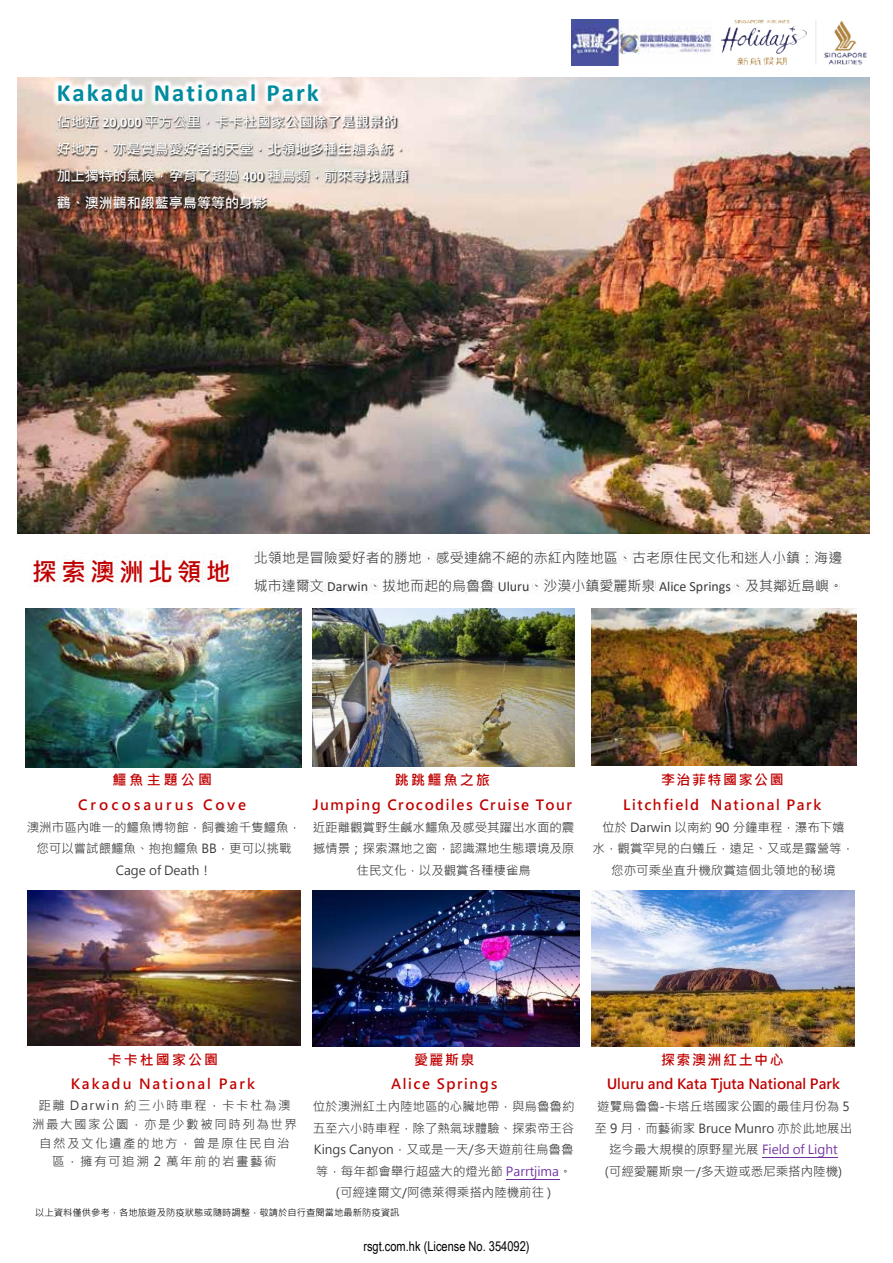
<style>
.page{position:relative;width:893px;height:1263px;background:#fff}
.page>*{position:absolute;margin:0;border:0;box-sizing:border-box;transform-origin:0 0}
.t1{font:700 24.9px "Calibri";letter-spacing:.085em;color:#008b9e}
.t2{font:700 24.9px "Microsoft Jheng Hei";letter-spacing:.165em;color:#c00000}
.t3{font:13.95px/28.7px "Microsoft Jheng Hei";color:#3b3838}
.t4{font:700 13.95px/27.2px "Microsoft Jheng Hei";color:#fff}
.t5{font:700 13.95px/24.3px "Microsoft Jheng Hei";letter-spacing:.11em;color:#c00000;text-align:center}
.t6{font:700 13.95px/24.3px "Microsoft Jheng Hei";color:#c00000;text-align:center}
.t7{font:700 13.95px/24.3px "Microsoft Jheng Hei";letter-spacing:.145em;color:#c00000;text-align:center}
.t8{font:700 13.95px/24.3px "Microsoft Jheng Hei";letter-spacing:.225em;color:#c00000;text-align:center}
.t9{font:13.5px "Arial Narrow";color:#000}
.t10{font:12.45px/21.6px "Microsoft Jheng Hei";color:#3b3838;text-align:center}
.t11{font:12.45px/18.8px "Microsoft Jheng Hei";letter-spacing:.12em;color:#3b3838;text-align:center}
.t12{font:9.3px "Microsoft Jheng Hei";color:#000}
.s1{font-family:"Calibri"}
.s2{color:#7030a0}
</style>
<div class="page">
<img style="left:253px;top:549px;width:589px;height:17px">
<img style="left:258px;top:578px;width:55px;height:15px">
<img style="left:315px;top:580px;width:33px;height:14px">
<img style="left:356px;top:578px;width:127px;height:15px">
<img style="left:486px;top:578px;width:25px;height:11px">
<img style="left:527px;top:578px;width:111px;height:15px">
<img style="left:655px;top:580px;width:53px;height:15px">
<img style="left:728px;top:578px;width:95px;height:17px">
<img style="left:823px;top:555px;width:19px;height:35px">
<hr style="left:506px;top:1179px;width:53px;height:1px;background:#7030a0">
<hr style="left:762px;top:1157px;width:76px;height:1px;background:#7030a0">
<img style="left:17px;top:77px;width:852px;height:456px">
<img style="left:26px;top:608px;width:276px;height:159px">
<img style="left:312px;top:608px;width:263px;height:158px">
<img style="left:592px;top:608px;width:264px;height:158px">
<img style="left:27px;top:890px;width:273px;height:155px">
<img style="left:312px;top:890px;width:267px;height:156px">
<img style="left:592px;top:890px;width:263px;height:156px">
<img style="left:46px;top:77px;width:314px;height:53px">
<img style="left:47px;top:107px;width:67px;height:28px">
<img style="left:93px;top:108px;width:42px;height:27px">
<img style="left:135px;top:107px;width:273px;height:28px">
<img style="left:47px;top:135px;width:371px;height:28px">
<img style="left:47px;top:162px;width:207px;height:27px">
<img style="left:233px;top:163px;width:25px;height:26px">
<img style="left:258px;top:162px;width:161px;height:34px">
<img style="left:47px;top:189px;width:231px;height:34px">
<img style="left:258px;top:190px;width:28px;height:33px">
<img style="left:720px;top:20px;width:147px;height:45px">
<img style="left:572px;top:20px;width:140px;height:45px">
<h1 class="t1" style="left:57px;top:75px;width:263px">Kakadu National Park</h1>
<p class="t4" style="left:57px;top:108px;width:352px">佔地近 <span class="s1">20,000</span> 平方公里，卡卡杜國家公園除了是觀景的好地方，亦是賞鳥愛好者的天堂，北領地多種生態系統，加上獨特的氣候，孕育了超過 <span class="s1">400</span> 種鳥類，前來尋找黑頸鸛、澳洲鸛和緞藍亭鳥等等的身影</p>
<h1 class="t2" style="left:32px;top:557px;width:200px">探索澳洲北領地</h1>
<p class="t3" style="left:254px;top:543px;width:591px">北領地是冒險愛好者的勝地，感受連綿不絕的赤紅內陸地區、古老原住民文化和迷人小鎮：海邊城市達爾文 <span class="s1">Darwin</span>、拔地而起的烏魯魯 <span class="s1">Uluru</span>、沙漠小鎮愛麗斯泉 <span class="s1">Alice Springs</span>、及其鄰近島嶼。</p>
<p class="t8" style="left:78px;top:768px;width:170px">鱷魚主題公園<br>Crocosaurus Cove</p>
<p class="t10" style="left:27px;top:816px;width:276px">澳洲市區內唯一的鱷魚博物館，飼養逾千隻鱷魚，您可以嘗試餵鱷魚、抱抱鱷魚 BB，更可以挑戰<br>Cage of Death！</p>
<p class="t5" style="left:313px;top:768px;width:261px">跳跳鱷魚之旅<br>Jumping Crocodiles Cruise Tour</p>
<p class="t10" style="left:313px;top:816px;width:263px">近距離觀賞野生鹹水鱷魚及感受其躍出水面的震撼情景；探索濕地之窗，認識濕地生態環境及原住民文化，以及觀賞各種棲雀鳥</p>
<p class="t5" style="left:623px;top:768px;width:200px">李治菲特國家公園<br>Litchfield National Park</p>
<p class="t10" style="left:592px;top:816px;width:263px">位於 Darwin 以南約 90 分鐘車程，瀑布下嬉<br>水，觀賞罕見的白蟻丘，遠足、又或是露營等，您亦可乘坐直升機欣賞這個北領地的秘境</p>
<p class="t7" style="left:71px;top:1047px;width:186px">卡卡杜國家公園<br>Kakadu National Park</p>
<p class="t11" style="left:32px;top:1096px;width:266px">距離 Darwin 約三小時車程，卡卡杜為澳洲最大國家公園，亦是少數被同時列為世界自然及文化遺產的地方，曾是原住民自治區，擁有可追溯 2 萬年前的岩畫藝術</p>
<p class="t5" style="left:391px;top:1047px;width:108px">愛麗斯泉<br>Alice Springs</p>
<p class="t10" style="left:313px;top:1096px;width:263px">位於澳洲紅土內陸地區的心臟地帶，與烏魯魯約五至六小時車程，除了熱氣球體驗、探索帝王谷<br>Kings Canyon，又或是一天/多天遊前往烏魯魯等，每年都會舉行超盛大的燈光節 <span class="s2">Parrtjima</span>。(可經達爾文<span class="s1">/</span>阿德萊得乘搭內陸機前往 )</p>
<p class="t12" style="left:35px;top:1206px;width:366px">以上資料僅供參考，各地旅遊及防疫狀態或隨時調整，敬請於自行查閱當地最新防疫資訊</p>
<p class="t9" style="left:363px;top:1236px;width:168px">rsgt.com.hk (License No. 354092)</p>
<p class="t6" style="left:607px;top:1047px;width:235px">探索澳洲紅土中心<br>Uluru and Kata Tjuta National Park</p>
<p class="t10" style="left:594px;top:1096px;width:259px">遊覽烏魯魯-卡塔丘塔國家公園的最佳月份為 5至 9 月，而藝術家 Bruce Munro 亦於此地展出迄今最大規模的原野星光展 <span class="s2">Field of Light<br></span>(可經愛麗斯泉一<span class="s1">/</span>多天遊或悉尼乘搭內陸機)</p>
</div>
